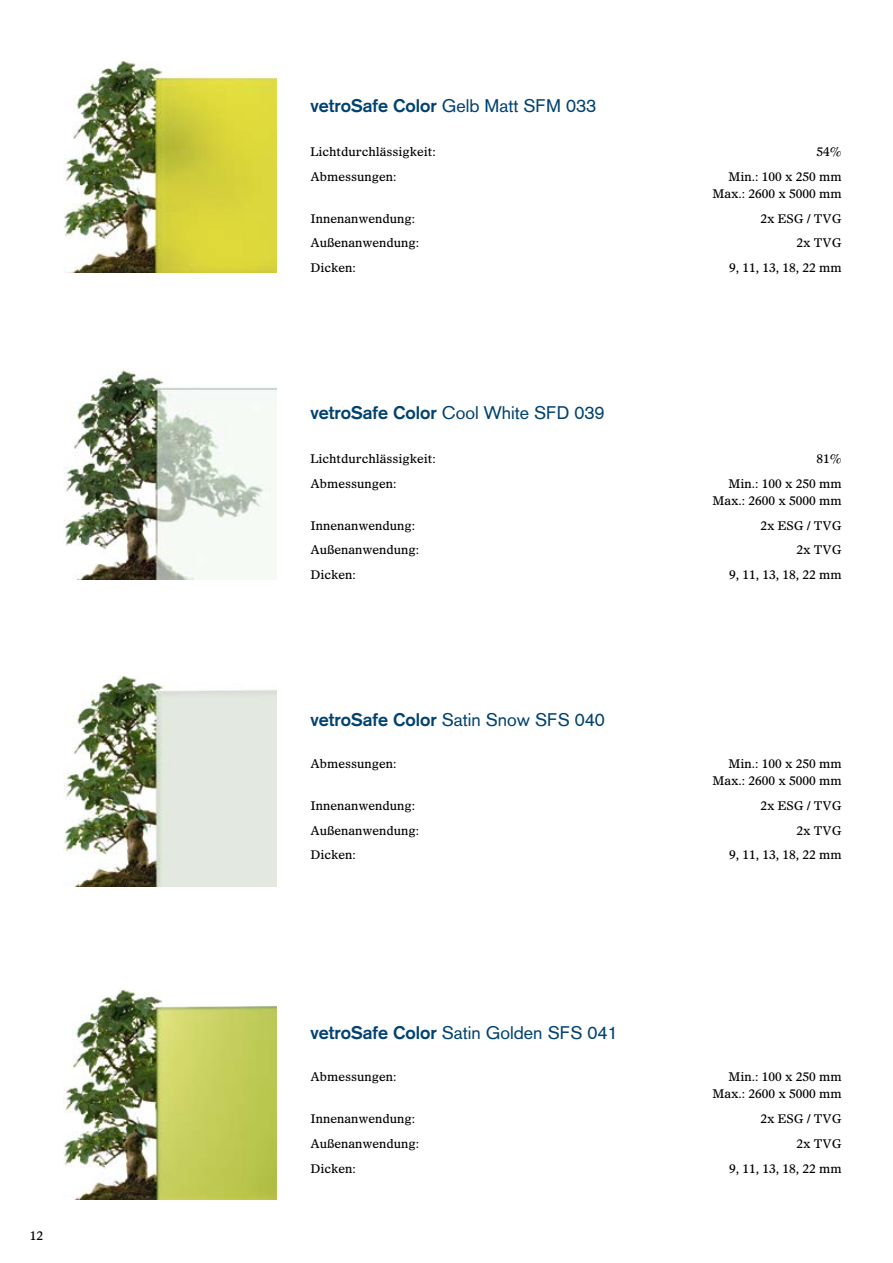
<style>
.page{position:relative;width:893px;height:1263px;background:#fff}
.page>*{position:absolute;margin:0;border:0;box-sizing:border-box;transform-origin:0 0}
.t1{font:18px "Basic Commercial LT Std";color:#004271}
.t2{font:700 18px "Basic Commercial LT Std";color:#004271}
.t3{font:12px/17.2px "Olympian LT Std";color:#000;text-align:right}
.s1{font-weight:400}
.s2{font-weight:700}
</style>
<div class="page">
<img style="left:64px;top:370px;width:212px;height:209px">
<img style="left:64px;top:62px;width:212px;height:210px">
<img style="left:64px;top:676px;width:212px;height:210px">
<img style="left:64px;top:989px;width:212px;height:210px">
<p class="t3" style="left:30px;top:1226px;width:15px">12</p>
<h1 class="t2" style="left:310px;top:95px;width:287px">vetroSafe Color <span class="s1">Gelb Matt SFM 033</span></h1>
<p class="t3" style="left:310px;top:143px;width:127px">Lichtdurchlässigkeit:</p>
<p class="t3" style="left:817px;top:143px;width:27px">54%</p>
<p class="t3" style="left:310px;top:167px;width:88px">Abmessungen:</p>
<p class="t3" style="left:713px;top:167px;width:131px">Min.: 100 x 250 mm<br>Max.: 2600 x 5000 mm</p>
<p class="t3" style="left:310px;top:209px;width:106px">Innenanwendung:</p>
<p class="t3" style="left:761px;top:209px;width:83px">2x ESG / TVG</p>
<p class="t3" style="left:310px;top:234px;width:110px">Außenanwendung:</p>
<p class="t3" style="left:797px;top:234px;width:47px">2x TVG</p>
<p class="t3" style="left:310px;top:259px;width:47px">Dicken:</p>
<p class="t3" style="left:729px;top:259px;width:114px">9, 11, 13, 18, 22 mm</p>
<h1 class="t1" style="left:310px;top:402px;width:296px"><span class="s2">vetroSafe Color</span> Cool White SFD 039</h1>
<p class="t3" style="left:310px;top:450px;width:127px">Lichtdurchlässigkeit:</p>
<p class="t3" style="left:817px;top:450px;width:27px">81%</p>
<p class="t3" style="left:310px;top:474px;width:88px">Abmessungen:</p>
<p class="t3" style="left:713px;top:474px;width:131px">Min.: 100 x 250 mm<br>Max.: 2600 x 5000 mm</p>
<p class="t3" style="left:310px;top:516px;width:106px">Innenanwendung:</p>
<p class="t3" style="left:761px;top:516px;width:83px">2x ESG / TVG</p>
<p class="t3" style="left:310px;top:541px;width:110px">Außenanwendung:</p>
<p class="t3" style="left:797px;top:541px;width:47px">2x TVG</p>
<p class="t3" style="left:310px;top:566px;width:47px">Dicken:</p>
<p class="t3" style="left:729px;top:566px;width:114px">9, 11, 13, 18, 22 mm</p>
<h1 class="t1" style="left:310px;top:709px;width:296px"><span class="s2">vetroSafe Color</span> Satin Snow SFS 040</h1>
<p class="t3" style="left:310px;top:755px;width:88px">Abmessungen:</p>
<p class="t3" style="left:713px;top:755px;width:131px">Min.: 100 x 250 mm<br>Max.: 2600 x 5000 mm</p>
<p class="t3" style="left:310px;top:797px;width:106px">Innenanwendung:</p>
<p class="t3" style="left:761px;top:797px;width:83px">2x ESG / TVG</p>
<p class="t3" style="left:310px;top:821px;width:110px">Außenanwendung:</p>
<p class="t3" style="left:797px;top:821px;width:47px">2x TVG</p>
<p class="t3" style="left:310px;top:846px;width:47px">Dicken:</p>
<p class="t3" style="left:729px;top:846px;width:114px">9, 11, 13, 18, 22 mm</p>
<h1 class="t1" style="left:310px;top:1022px;width:308px"><span class="s2">vetroSafe Color</span> Satin Golden SFS 041</h1>
<p class="t3" style="left:310px;top:1068px;width:88px">Abmessungen:</p>
<p class="t3" style="left:713px;top:1068px;width:131px">Min.: 100 x 250 mm<br>Max.: 2600 x 5000 mm</p>
<p class="t3" style="left:310px;top:1110px;width:106px">Innenanwendung:</p>
<p class="t3" style="left:761px;top:1110px;width:83px">2x ESG / TVG</p>
<p class="t3" style="left:310px;top:1134px;width:110px">Außenanwendung:</p>
<p class="t3" style="left:797px;top:1134px;width:47px">2x TVG</p>
<p class="t3" style="left:310px;top:1159px;width:47px">Dicken:</p>
<p class="t3" style="left:729px;top:1159px;width:114px">9, 11, 13, 18, 22 mm</p>
</div>
